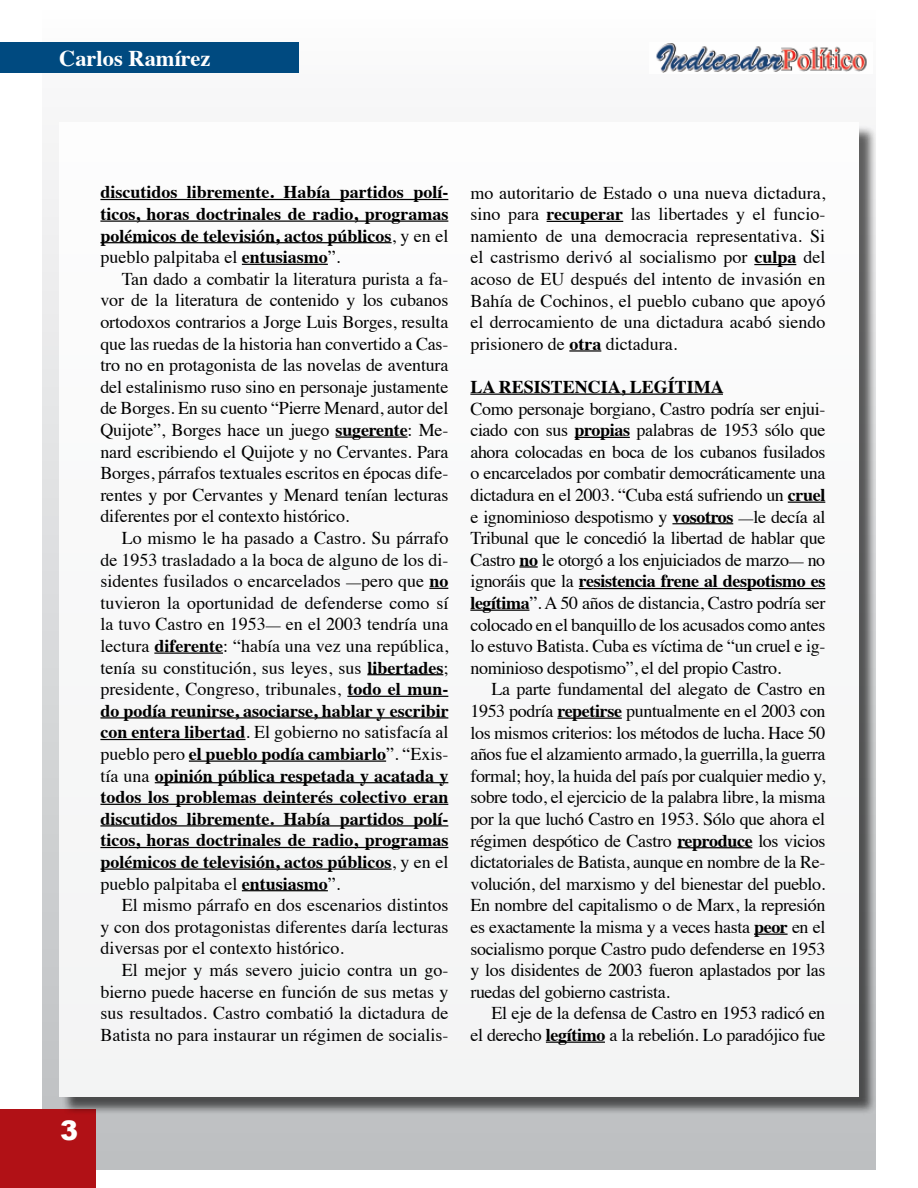
<style>
.page{position:relative;width:918px;height:1188px;background:#fff}
.page>*{position:absolute;margin:0;border:0;box-sizing:border-box;transform-origin:0 0}
.t1{font:900 27px "Arial";color:#fff}
.t2{font:700 22.5px "Times";color:#fff}
.t3{font:18px/21.6px "Times";letter-spacing:-.01em;color:#000;text-align:justify}
.t4{font:700 18px/21.6px "Times";color:#000;text-align:justify}
.s1{font-weight:400}
.s2{font-weight:700}
.s3{font-family:"Adobe Garamond Pro";font-size:15px}
</style>
<div class="page">
<div style="left:43px;top:0;width:832px;height:1169px;background:linear-gradient(to bottom,#fcfcfc,#bcbfc1)"></div>
<div style="left:0;top:43px;width:299px;height:30px;background:#004a80"></div>
<hr style="left:917px;top:43px;width:1px;height:30px;background:#004a80">
<div style="left:0;top:1110px;width:96px;height:78px;background:#b11116"></div>
<img style="left:649px;top:43px;width:224px;height:30px">
<div style="left:62px;top:125px;width:816px;height:991px;background:#000;opacity:.75"></div>
<div style="left:59px;top:122px;width:800px;height:975px;background:#f8f8f9"></div>
<hr style="left:100px;top:199px;width:348px;height:1px;background:#000">
<hr style="left:100px;top:221px;width:348px;height:1px;background:#000">
<hr style="left:100px;top:242px;width:292px;height:1px;background:#000">
<hr style="left:242px;top:264px;width:86px;height:1px;background:#000">
<hr style="left:336px;top:437px;width:72px;height:1px;background:#000">
<svg style="left:429px;top:588px;width:19px;height:1px"></svg>
<hr style="left:154px;top:653px;width:69px;height:1px;background:#000">
<hr style="left:367px;top:674px;width:76px;height:1px;background:#000">
<hr style="left:347px;top:696px;width:101px;height:1px;background:#000">
<hr style="left:100px;top:717px;width:348px;height:2px;background:#000">
<hr style="left:100px;top:739px;width:146px;height:1px;background:#000">
<hr style="left:189px;top:761px;width:197px;height:1px;background:#000">
<hr style="left:155px;top:782px;width:293px;height:1px;background:#000">
<hr style="left:100px;top:804px;width:348px;height:1px;background:#000">
<hr style="left:100px;top:825px;width:348px;height:2px;background:#000">
<hr style="left:100px;top:847px;width:348px;height:1px;background:#000">
<hr style="left:100px;top:869px;width:292px;height:1px;background:#000">
<hr style="left:242px;top:890px;width:86px;height:1px;background:#000">
<hr style="left:547px;top:221px;width:76px;height:1px;background:#000">
<hr style="left:754px;top:264px;width:42px;height:1px;background:#000">
<hr style="left:569px;top:350px;width:32px;height:2px;background:#000">
<hr style="left:470px;top:394px;width:253px;height:1px;background:#000">
<hr style="left:575px;top:437px;width:55px;height:1px;background:#000">
<hr style="left:788px;top:502px;width:37px;height:1px;background:#000">
<hr style="left:672px;top:523px;width:61px;height:1px;background:#000">
<svg style="left:519px;top:566px;width:19px;height:2px"></svg>
<hr style="left:579px;top:588px;width:246px;height:1px;background:#000">
<hr style="left:470px;top:610px;width:59px;height:1px;background:#000">
<hr style="left:557px;top:718px;width:65px;height:1px;background:#000">
<hr style="left:677px;top:847px;width:75px;height:1px;background:#000">
<hr style="left:754px;top:934px;width:34px;height:1px;background:#000">
<hr style="left:546px;top:1042px;width:59px;height:1px;background:#000">
<p class="t2" style="left:59px;top:37px;width:153px">Carlos Ramírez</p>
<p class="t4" style="left:100px;top:180px;width:349px">discutidos libremente. Había partidos polí&shy;ticos, horas doctrinales de radio, programas polémicos de televisión, actos públicos<span class="s1">, y en el pueblo palpitaba el</span> entusiasmo<span class="s1">”.</span></p>
<p class="t3" style="left:100px;top:266px;width:350px;text-indent:21px">Tan dado a combatir la literatura purista a fa&shy;vor de la literatura de contenido y los cubanos ortodoxos contrarios a Jorge Luis Borges, resulta que las ruedas de la historia han convertido a Cas&shy;tro no en protagonista de las novelas de aventura del estalinismo ruso sino en personaje justamente de Borges. En su cuento “Pierre Menard, autor del Quijote”, Borges hace un juego <span class="s2">sugerente</span>: Me&shy;nard escribiendo el Quijote y no Cervantes. Para Borges, párrafos textuales escritos en épocas dife&shy;rentes y por Cervantes y Menard tenían lecturas diferentes por el contexto histórico.</p>
<p class="t3" style="left:100px;top:526px;width:350px;text-indent:21px">Lo mismo le ha pasado a Castro. Su párrafo de 1953 trasladado a la boca de alguno de los di&shy;sidentes fusilados o encarcelados <span class="s3">—</span>pero que <span class="s2">no </span>tuvieron la oportunidad de defenderse como sí la tuvo Castro en 1953<span class="s3">—</span> en el 2003 tendría una lectura <span class="s2">diferente</span>: “había una vez una república, tenía su constitución, sus leyes, sus <span class="s2">libertades</span>; presidente, Congreso, tribunales, <span class="s2">todo el mun&shy;do podía reunirse, asociarse, hablar y escribir con entera libertad</span>. El gobierno no satisfacía al pueblo pero <span class="s2">el pueblo podía cambiarlo</span>”. “Exis&shy;tía una <span class="s2">opinión pública respetada y acatada y todos los problemas deinterés colectivo eran discutidos libremente. Había partidos polí&shy;ticos, horas doctrinales de radio, programas polémicos de televisión, actos públicos</span>, y en el pueblo palpitaba el <span class="s2">entusiasmo</span>”.</p>
<p class="t3" style="left:100px;top:893px;width:349px;text-indent:21px">El mismo párrafo en dos escenarios distintos y con dos protagonistas diferentes daría lecturas diversas por el contexto histórico.</p>
<p class="t3" style="left:100px;top:958px;width:349px;text-indent:21px">El mejor y más severo juicio contra un go&shy;bierno puede hacerse en función de sus metas y sus resultados. Castro combatió la dictadura de Batista no para instaurar un régimen de socialis-</p>
<p class="t3" style="left:470px;top:180px;width:356px">mo autoritario de Estado o una nueva dictadura, sino para <span class="s2">recuperar</span> las libertades y el funcio&shy;namiento de una democracia representativa. Si el castrismo derivó al socialismo por <span class="s2">culpa</span> del acoso de EU después del intento de invasión en Bahía de Cochinos, el pueblo cubano que apoyó el derrocamiento de una dictadura acabó siendo prisionero de <span class="s2">otra</span> dictadura.</p>
<p class="t4" style="left:470px;top:374px;width:255px">LA RESISTENCIA, LEGÍTIMA</p>
<p class="t3" style="left:470px;top:396px;width:357px">Como personaje borgiano, Castro podría ser enjui&shy;ciado con sus <span class="s2">propias</span> palabras de 1953 sólo que ahora colocadas en boca de los cubanos fusilados o encarcelados por combatir democráticamente una dictadura en el 2003. “Cuba está sufriendo un <span class="s2">cruel </span>e ignominioso despotismo y <span class="s2">vosotros</span> <span class="s3">—</span>le decía al Tribunal que le concedió la libertad de hablar que Castro <span class="s2">no</span> le otorgó a los enjuiciados de marzo<span class="s3">—</span> no ignoráis que la <span class="s2">resistencia frene al despotismo es legítima</span>”. A 50 años de distancia, Castro podría ser colocado en el banquillo de los acusados como antes lo estuvo Batista. Cuba es víctima de “un cruel e ig&shy;nominioso despotismo”, el del propio Castro.</p>
<p class="t3" style="left:470px;top:677px;width:357px;text-indent:21px">La parte fundamental del alegato de Castro en 1953 podría <span class="s2">repetirse</span> puntualmente en el 2003 con los mismos criterios: los métodos de lucha. Hace 50 años fue el alzamiento armado, la guerrilla, la guerra formal; hoy, la huida del país por cualquier medio y, sobre todo, el ejercicio de la palabra libre, la misma por la que luchó Castro en 1953. Sólo que ahora el régimen despótico de Castro <span class="s2">reproduce</span> los vicios dictatoriales de Batista, aunque en nombre de la Re&shy;volución, del marxismo y del bienestar del pueblo.<br>En nombre del capitalismo o de Marx, la represión es exactamente la misma y a veces hasta <span class="s2">peor</span> en el socialismo porque Castro pudo defenderse en 1953 y los disidentes de 2003 fueron aplastados por las ruedas del gobierno castrista.</p>
<p class="t3" style="left:470px;top:1001px;width:357px;text-align:right">El eje de la defensa de Castro en 1953 radicó en<br>el derecho <span class="s2">legítimo</span> a la rebelión. Lo paradójico fue</p>
<h1 class="t1" style="left:60px;top:1111px;width:20px">3</h1>
</div>
